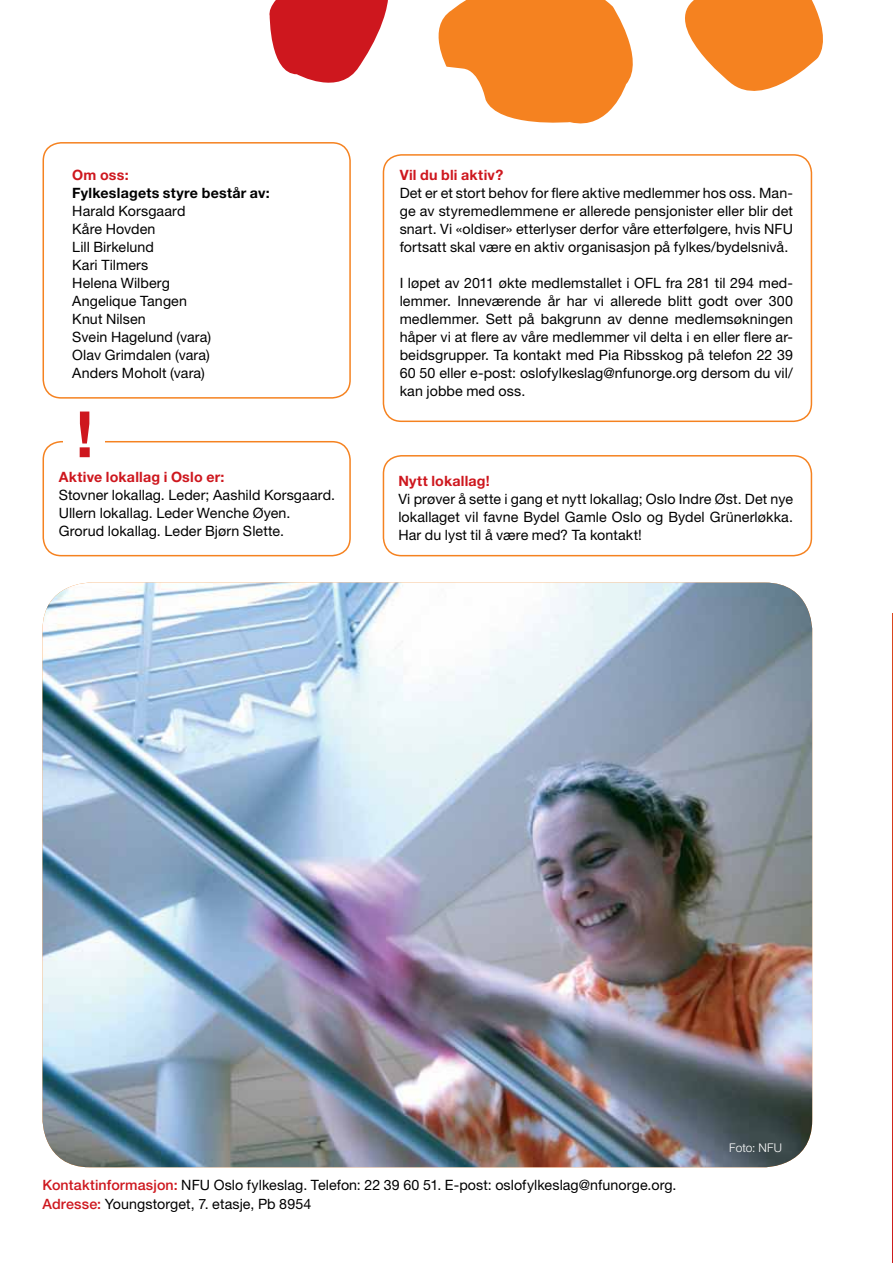
<style>
.page{position:relative;width:893px;height:1263px;background:#fff}
.page>*{position:absolute;margin:0;border:0;box-sizing:border-box;transform-origin:0 0}
.t1{font:700 63.9px "Helvetica Neue LT Std";color:#ce171e}
.t2{font:14.25px/18px "Helvetica Neue LT Std";letter-spacing:.005em;color:#000}
.t3{font:700 14.25px "Helvetica Neue LT Std";letter-spacing:.015em;color:#ce171e}
.t4{font:700 14.25px "Helvetica Neue LT Std";letter-spacing:.02em;color:#000}
.t5{font:300 12px "Helvetica Neue LT Std";letter-spacing:.005em;color:#fff}
.s1{font-weight:500;color:#ce171e}
</style>
<div class="page">
<svg style="left:892px;top:614px;width:1px;height:649px"></svg>
<div style="left:43px;top:441px;width:308px;height:115px;border:2px solid #f58220;border-radius:18px"></div>
<div style="left:63px;top:427px;width:41px;height:22px;background:#fff"></div>
<div style="left:43px;top:142px;width:308px;height:257px;border:2px solid #f58220;border-radius:18px"></div>
<img style="left:43px;top:583px;width:769px;height:584px">
<svg style="left:438px;top:0;width:195px;height:124px"></svg>
<svg style="left:269px;top:0;width:119px;height:83px"></svg>
<svg style="left:685px;top:0;width:138px;height:91px"></svg>
<div style="left:383px;top:154px;width:429px;height:268px;border:2px solid #f58220;border-radius:18px"></div>
<div style="left:383px;top:455px;width:429px;height:101px;border:2px solid #f58220;border-radius:18px"></div>
<p class="t3" style="left:72px;top:166px;width:58px">Om oss:</p>
<p class="t4" style="left:72px;top:184px;width:199px">Fylkeslagets styre består av:</p>
<p class="t2" style="left:72px;top:202px;width:140px">Harald Korsgaard<br>Kåre Hovden<br>Lill Birkelund<br>Kari Tilmers<br>Helena Wilberg<br>Angelique Tangen<br>Knut Nilsen<br>Svein Hagelund (vara)<br>Olav Grimdalen (vara)<br>Anders Moholt (vara)</p>
<h1 class="t1" style="left:76px;top:395px;width:19px">!</h1>
<p class="t3" style="left:59px;top:468px;width:167px">Aktive lokallag i Oslo er:</p>
<p class="t2" style="left:59px;top:485px;width:278px">Stovner lokallag. Leder; Aashild Korsgaard.<br>Ullern lokallag. Leder Wenche Øyen.<br>Grorud lokallag. Leder Bjørn Slette.</p>
<p class="t3" style="left:400px;top:166px;width:105px">Vil du bli aktiv?</p>
<p class="t2" style="left:400px;top:184px;width:395px;text-align:justify">Det er et stort behov for flere aktive medlemmer hos oss. Man&shy;ge av styremedlemmene er allerede pensjonister eller blir det snart. Vi «oldiser» etterlyser derfor våre etterfølgere, hvis NFU fortsatt skal være en aktiv organisasjon på fylkes/bydelsnivå.</p>
<p class="t2" style="left:400px;top:274px;width:395px;text-align:justify">I løpet av 2011 økte medlemstallet i OFL fra 281 til 294 med&shy;lemmer. Inneværende år har vi allerede blitt godt over 300 medlemmer. Sett på bakgrunn av denne medlemsøkningen håper vi at flere av våre medlemmer vil delta i en eller flere ar&shy;beidsgrupper. Ta kontakt med Pia Ribsskog på telefon 22 39<br>60 50 eller e-post: oslofylkeslag@nfunorge.org dersom du vil/ kan jobbe med oss.</p>
<p class="t3" style="left:398px;top:472px;width:93px">Nytt lokallag!</p>
<p class="t2" style="left:398px;top:490px;width:396px;text-align:justify">Vi prøver å sette i gang et nytt lokallag; Oslo Indre Øst. Det nye lokallaget vil favne Bydel Gamle Oslo og Bydel Grünerløkka.<br>Har du lyst til å være med? Ta kontakt!</p>
<p class="t5" style="left:729px;top:1140px;width:54px">Foto: NFU</p>
<p class="t2" style="left:43px;top:1174px;width:636px;line-height:19.5px"><span class="s1">Kontaktinformasjon:</span> NFU Oslo fylkeslag. Telefon: 22 39 60 51. E-post: oslofylkeslag@nfunorge.org.<br><span class="s1">Adresse:</span> Youngstorget, 7. etasje, Pb 8954</p>
</div>
